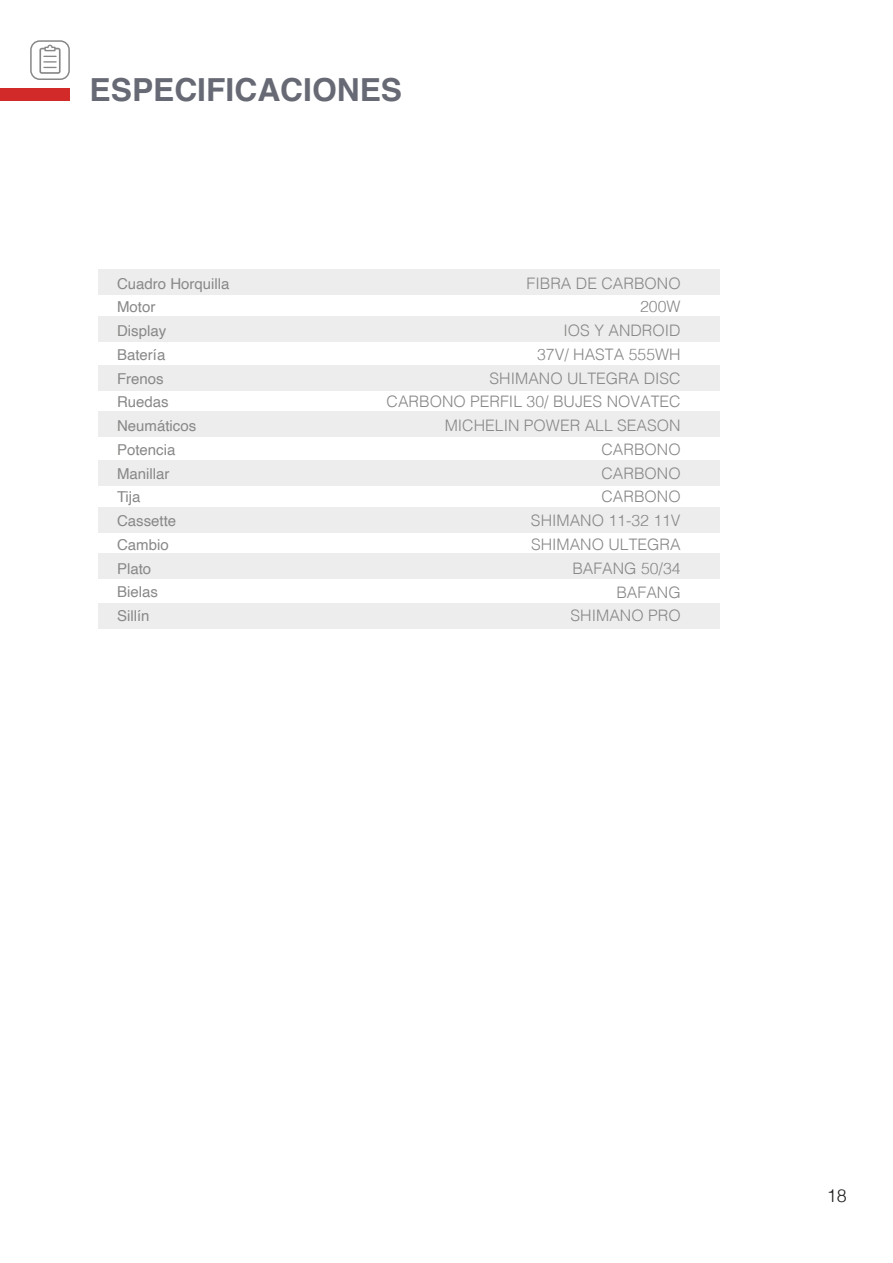
<style>
.page{position:relative;width:893px;height:1263px;background:#fff}
.page>*{position:absolute;margin:0;border:0;box-sizing:border-box;transform-origin:0 0}
.t1{font:700 31.8px "Helvetica";color:#676a74}
.t2{font:300 18px "Helvetica";color:#1d1d1b}
.t3{font:300 15.9px/23.7px "Helvetica";color:#888887;text-align:right}
.t4{font:15px/23.7px "Helvetica";color:#888887}
</style>
<div class="page">
<div style="left:99px;top:269px;width:621px;height:26px;background:#ededed"></div>
<div style="left:99px;top:316px;width:621px;height:26px;background:#ededed"></div>
<div style="left:99px;top:365px;width:621px;height:25px;background:#ededed"></div>
<div style="left:99px;top:411px;width:621px;height:26px;background:#ededed"></div>
<div style="left:99px;top:460px;width:621px;height:26px;background:#ededed"></div>
<div style="left:99px;top:507px;width:621px;height:25px;background:#ededed"></div>
<div style="left:99px;top:553px;width:621px;height:26px;background:#ededed"></div>
<div style="left:99px;top:603px;width:621px;height:26px;background:#ededed"></div>
<div style="left:0;top:89px;width:70px;height:12px;background:#d22929"></div>
<div style="left:30px;top:40px;width:40px;height:40px;border:2px solid #878787;border-radius:9px"></div>
<svg style="left:39px;top:44px;width:22px;height:30px"></svg>
<h1 class="t1" style="left:90px;top:64px;width:314px">ESPECIFICACIONES</h1>
<p class="t4" style="left:117px;top:272px;width:114px">Cuadro Horquilla<br>Motor<br>Display<br>Batería<br>Frenos<br>Ruedas<br>Neumáticos<br>Potencia<br>Manillar<br>Tija<br>Cassette<br>Cambio<br>Plato<br>Bielas<br>Sillín</p>
<p class="t3" style="left:387px;top:270px;width:296px">FIBRA DE CARBONO<br>200W<br>IOS Y ANDROID<br>37V/ HASTA 555WH<br>SHIMANO ULTEGRA DISC<br>CARBONO PERFIL 30/ BUJES NOVATEC<br>MICHELIN POWER ALL SEASON<br>CARBONO<br>CARBONO<br>CARBONO<br>SHIMANO 11-32 11V<br>SHIMANO ULTEGRA<br>BAFANG 50/34<br>BAFANG<br>SHIMANO PRO</p>
<p class="t2" style="left:827px;top:1181px;width:22px">18</p>
</div>
